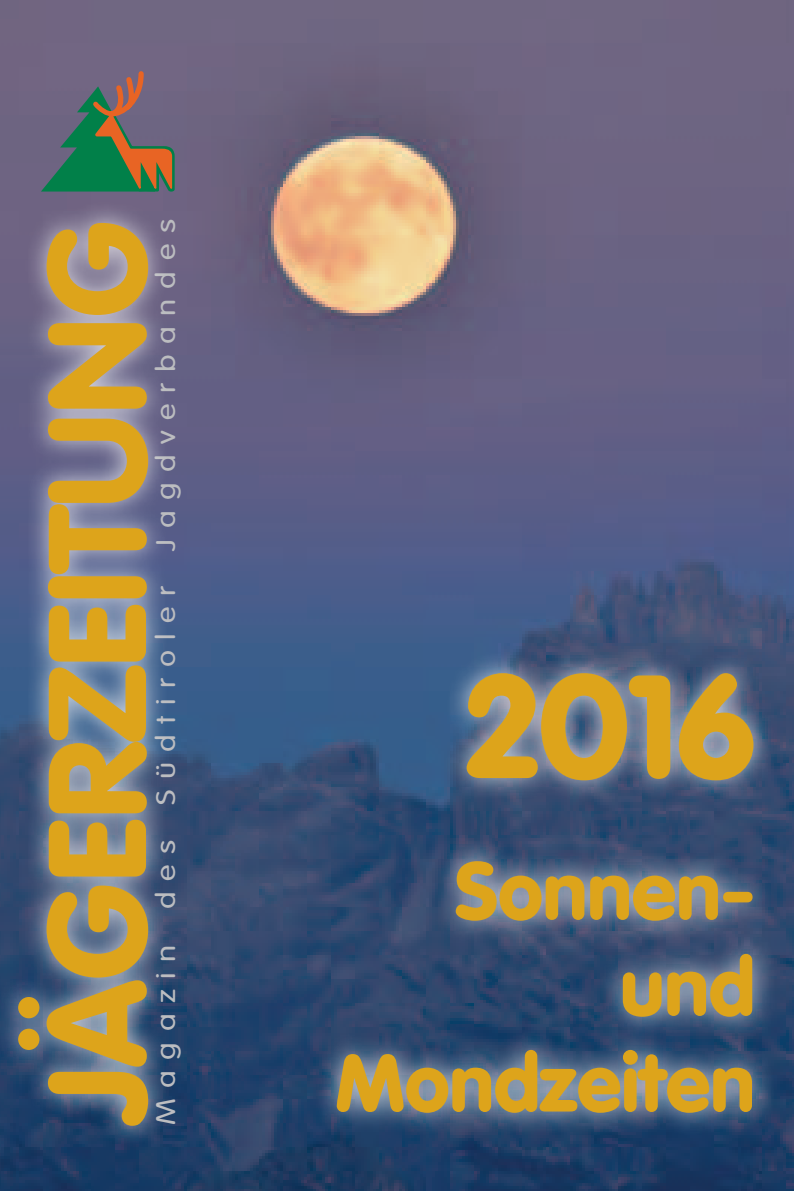
<style>
.page{position:relative;width:794px;height:1191px;background:#fff}
.page>*{position:absolute;margin:0;border:0;box-sizing:border-box;transform-origin:0 0}
.t1{font:900 144px "VAG Rounded Std";color:#dda41b}
.t2{font:900 136.4px "VAG Rounded Std";color:#dda41b}
.t3{font:900 80px/96px "VAG Rounded Std";color:#dda41b;text-align:right}
.t4{font:300 26.4px "VAG Rounded Std";letter-spacing:.33em;color:#bcbdc0;scale:1.2 1}
</style>
<div class="page">
<img style="left:0;top:0;width:794px;height:1191px">
<div style="left:0;top:199px;width:170px;height:948px;background:#fff;opacity:.75"></div>
<div style="left:313px;top:651px;width:464px;height:485px;background:#fff;opacity:.75"></div>
<svg style="left:41px;top:71px;width:134px;height:121px;background:#5e6d61"></svg>
<p class="t4" style="left:151px;top:550px;width:278px;rotate:-90deg">Jagdverbandes</p>
<h2 class="t2" style="left:15px;top:1124px;width:907px;rotate:-90deg">Jägerzeitung</h2>
<p class="t4" style="left:151px;top:805px;width:184px;rotate:-90deg">Südtiroler</p>
<p class="t4" style="left:151px;top:909px;width:59px;rotate:-90deg">des</p>
<p class="t4" style="left:151px;top:1124px;width:152px;rotate:-90deg">Magazin</p>
<h1 class="t1" style="left:466px;top:640px;width:290px">2016</h1>
<h3 class="t3" style="left:335px;top:845px;width:421px">Sonnen&shy;und<br>Mondzeiten</h3>
</div>
